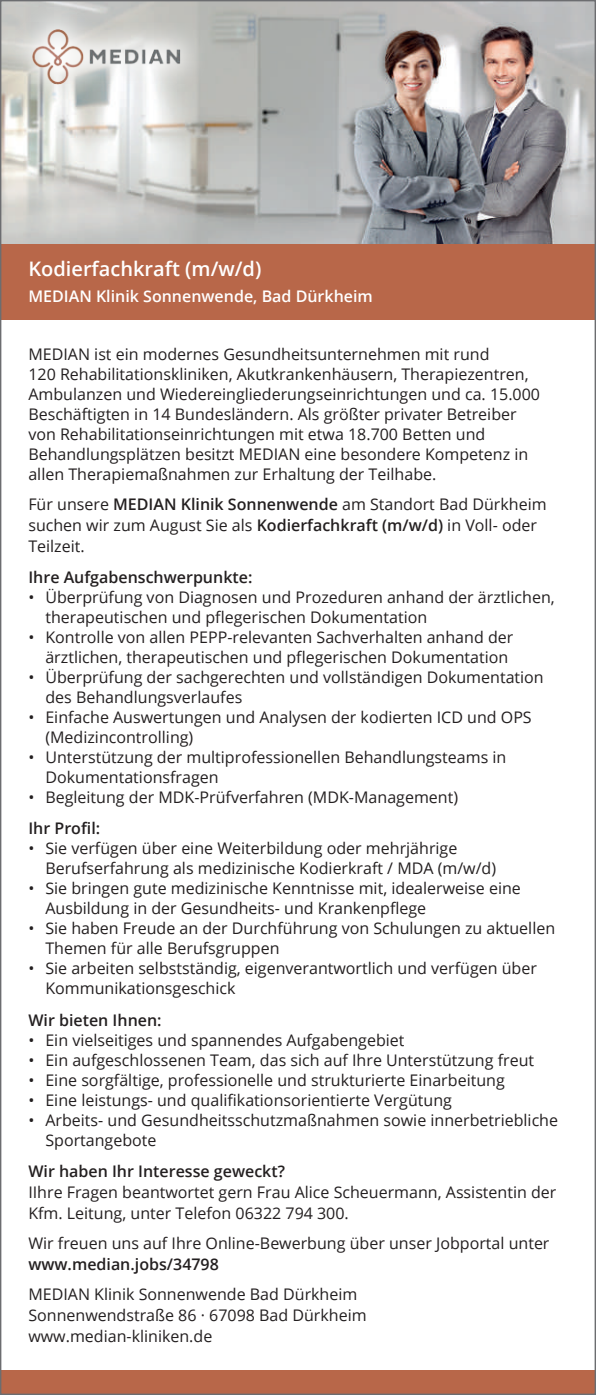
<style>
.page{position:relative;width:596px;height:1395px;background:#fff}
.page>*{position:absolute;margin:0;border:0;box-sizing:border-box;transform-origin:0 0}
.t1{font:600 20px "Open Sans";color:#fff}
.t2{font:16px/20px "Open Sans";color:#231f20}
.t3{font:600 16px "Open Sans";color:#231f20}
.t4{font:600 16px "Open Sans";color:#fff}
.s1{font-weight:600}
</style>
<div class="page">
<img style="left:2px;top:2px;width:591px;height:242px">
<div style="left:0;top:244px;width:595px;height:75px;background:#b86749"></div>
<div style="left:0;top:1370px;width:595px;height:25px;background:#b86749"></div>
<svg style="left:3px;top:2px;width:205px;height:109px;background:#cccdc9"></svg>
<img style="left:28px;top:28px;width:155px;height:56px">
<p class="t1" style="left:28px;top:255px;width:234px">Kodierfachkraft (m/w/d)</p>
<p class="t4" style="left:28px;top:285px;width:346px">MEDIAN Klinik Sonnenwende, Bad Dürkheim</p>
<p class="t2" style="left:28px;top:343px;width:513px">MEDIAN ist ein modernes Gesundheitsunternehmen mit rund<br>120 Rehabilitationskliniken, Akutkrankenhäusern, Therapiezentren, Ambulanzen und Wiedereingliederungseinrichtungen und ca. 15.000<br>Beschäftigten in 14 Bundesländern. Als größter privater Betreiber von Rehabilitationseinrichtungen mit etwa 18.700 Betten und Behandlungsplätzen besitzt MEDIAN eine besondere Kompetenz in allen Therapiemaßnahmen zur Erhaltung der Teilhabe.</p>
<p class="t2" style="left:28px;top:493px;width:519px;line-height:21px">Für unsere <span class="s1">MEDIAN Klinik Sonnenwende</span> am Standort Bad Dürkheim suchen wir zum August Sie als <span class="s1">Kodierfachkraft (m/w/d)</span> in Voll- oder<br>Teilzeit.</p>
<p class="t3" style="left:28px;top:566px;width:225px">Ihre Aufgabenschwerpunkte:</p>
<p class="t2" style="left:45px;top:587px;width:510px;text-indent:-17px">• Überprüfung von Diagnosen und Prozeduren anhand der ärztlichen, therapeutischen und pflegerischen Dokumentation</p>
<p class="t2" style="left:45px;top:627px;width:469px;text-indent:-17px">• Kontrolle von allen PEPP-relevanten Sachverhalten anhand der ärztlichen, therapeutischen und pflegerischen Dokumentation</p>
<p class="t2" style="left:45px;top:667px;width:499px;text-indent:-17px">• Überprüfung der sachgerechten und vollständigen Dokumentation des Behandlungsverlaufes</p>
<p class="t2" style="left:45px;top:707px;width:487px;text-indent:-17px">• Einfache Auswertungen und Analysen der kodierten ICD und OPS (Medizincontrolling)</p>
<p class="t2" style="left:45px;top:747px;width:462px;text-indent:-17px">• Unterstützung der multiprofessionellen Behandlungsteams in<br>Dokumentationsfragen</p>
<p class="t2" style="left:28px;top:787px;width:431px">• Begleitung der MDK-Prüfverfahren (MDK-Management)</p>
<p class="t3" style="left:28px;top:817px;width:73px">Ihr Profil:</p>
<p class="t2" style="left:45px;top:838px;width:452px;text-indent:-17px">• Sie verfügen über eine Weiterbildung oder mehrjährige<br>Berufserfahrung als medizinische Kodierkraft / MDA (m/w/d)</p>
<p class="t2" style="left:45px;top:878px;width:476px;text-indent:-17px">• Sie bringen gute medizinische Kenntnisse mit, idealerweise eine<br>Ausbildung in der Gesundheits- und Krankenpflege</p>
<p class="t2" style="left:45px;top:918px;width:511px;text-indent:-17px">• Sie haben Freude an der Durchführung von Schulungen zu aktuellen<br>Themen für alle Berufsgruppen</p>
<p class="t2" style="left:45px;top:958px;width:492px;text-indent:-17px">• Sie arbeiten selbstständig, eigenverantwortlich und verfügen über<br>Kommunikationsgeschick</p>
<p class="t3" style="left:28px;top:1009px;width:135px">Wir bieten Ihnen:</p>
<p class="t2" style="left:28px;top:1029px;width:377px">• Ein vielseitiges und spannendes Aufgabengebiet</p>
<p class="t2" style="left:28px;top:1049px;width:507px">• Ein aufgeschlossenen Team, das sich auf Ihre Unterstützung freut</p>
<p class="t2" style="left:28px;top:1069px;width:477px">• Eine sorgfältige, professionelle und strukturierte Einarbeitung</p>
<p class="t2" style="left:28px;top:1089px;width:425px">• Eine leistungs- und qualifikationsorientierte Vergütung</p>
<p class="t2" style="left:45px;top:1109px;width:514px;text-indent:-17px">• Arbeits- und Gesundheitsschutzmaßnahmen sowie innerbetriebliche<br>Sportangebote</p>
<p class="t3" style="left:28px;top:1160px;width:258px">Wir haben Ihr Interesse geweckt?</p>
<p class="t2" style="left:28px;top:1181px;width:529px;line-height:21px">IIhre Fragen beantwortet gern Frau Alice Scheuermann, Assistentin der<br>Kfm. Leitung, unter Telefon 06322 794 300.</p>
<p class="t2" style="left:28px;top:1232px;width:522px">Wir freuen uns auf Ihre Online-Bewerbung über unser Jobportal unter</p>
<p class="t3" style="left:28px;top:1253px;width:192px">www.median.jobs/34798</p>
<p class="t2" style="left:28px;top:1283px;width:339px;line-height:21px">MEDIAN Klinik Sonnenwende Bad Dürkheim<br>Sonnenwendstraße 86 · 67098 Bad Dürkheim www.median-kliniken.de</p>
</div>
